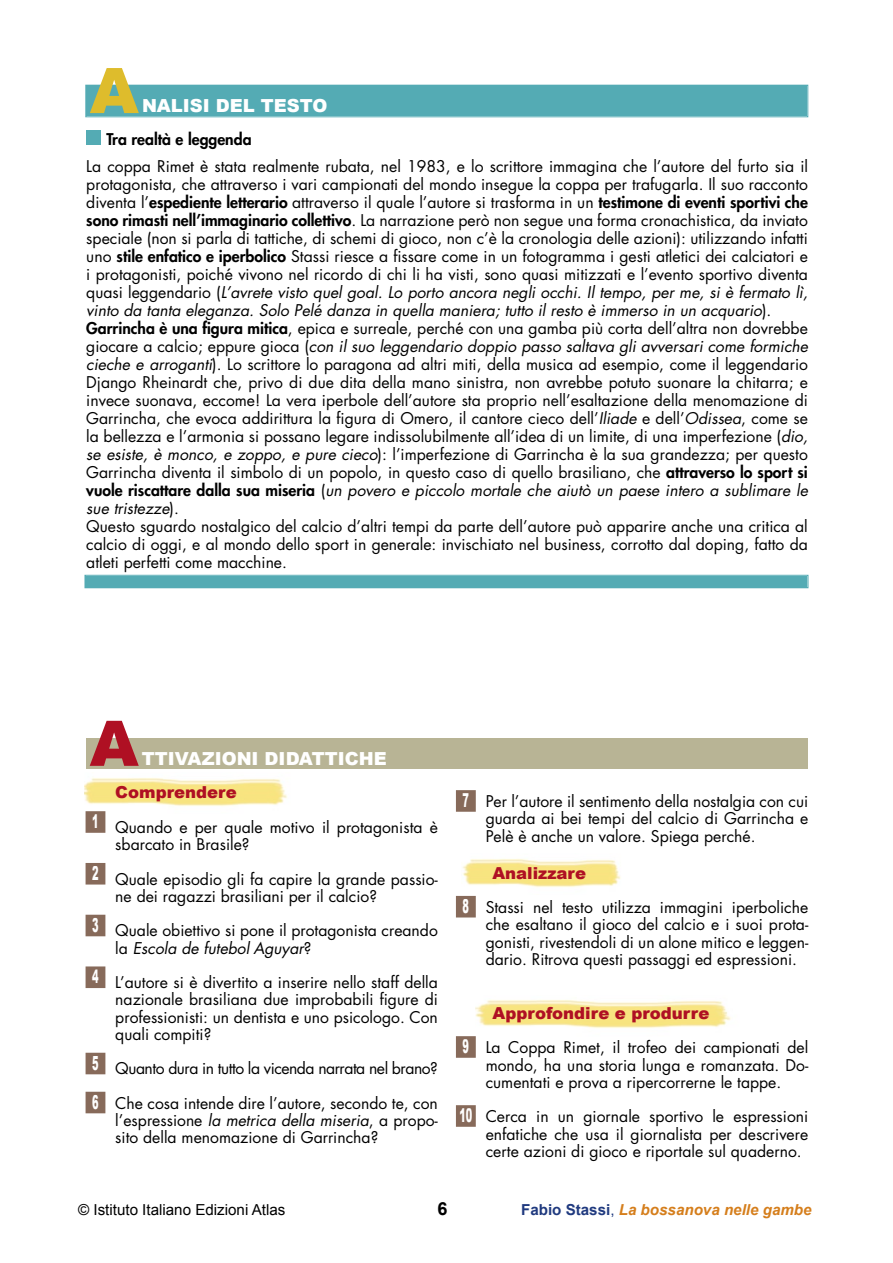
<style>
.page{position:relative;width:893px;height:1263px;background:#fff}
.page>*{position:absolute;margin:0;border:0;box-sizing:border-box;transform-origin:0 0}
.t1{font:900 62.85px "Arial";color:#debc2c}
.t2{font:900 62.85px "Arial";color:#af1023}
.t3{font:900 18px "Arial";color:#fff}
.t4{font:700 18px "Arial";color:#000}
.t5{font:900 16.5px "Arial";letter-spacing:.01em;color:#af1023}
.t6{font:15.75px/18px "Futura";color:#000}
.t7{font:15.75px/34.5px "Futura";letter-spacing:-.03em;color:#000}
.t8{font:800 15.75px "Futura";color:#000}
.t9{font:italic 700 15.15px "Arial";color:#d57e1c}
.t10{font:15.15px "Arial";color:#000}
.s1{font-weight:800}
.s2{font-style:italic}
.s3{font-family:"Arial";font-weight:900;font-size:19.5px;color:#fff}
.s4{font-style:normal;color:#203a7f}
.s5{font-weight:400;font-style:normal;color:#203a7f}
</style>
<div class="page">
<div style="left:86px;top:130px;width:15px;height:15px;background:#54abb4"></div>
<svg style="left:85px;top:575px;width:723px;height:13px;background:#58adb5"></svg>
<div style="left:86px;top:576px;width:721px;height:11px;border:1px solid #54abb4"></div>
<div style="left:86px;top:85px;width:722px;height:32px;background:#54abb4"></div>
<div style="left:87px;top:86px;width:720px;height:30px;border:1px solid #54abb4"></div>
<img style="left:476px;top:1000px;width:255px;height:28px">
<img style="left:462px;top:859px;width:159px;height:28px">
<img style="left:84px;top:778px;width:203px;height:36px">
<div style="left:87px;top:813px;width:17px;height:18px;background:#876a5a"></div>
<div style="left:86px;top:811px;width:19px;height:22px;border:3px solid #876a5a"></div>
<div style="left:87px;top:864px;width:17px;height:19px;background:#876a5a"></div>
<div style="left:86px;top:863px;width:19px;height:21px;border:3px solid #876a5a"></div>
<div style="left:87px;top:916px;width:17px;height:19px;background:#876a5a"></div>
<div style="left:86px;top:915px;width:19px;height:21px;border:3px solid #876a5a"></div>
<div style="left:87px;top:968px;width:17px;height:18px;background:#876a5a"></div>
<div style="left:86px;top:966px;width:19px;height:22px;border:3px solid #876a5a"></div>
<div style="left:87px;top:1054px;width:17px;height:19px;background:#876a5a"></div>
<div style="left:86px;top:1053px;width:19px;height:21px;border:3px solid #876a5a"></div>
<div style="left:87px;top:1093px;width:17px;height:19px;background:#876a5a"></div>
<div style="left:86px;top:1092px;width:19px;height:21px;border:3px solid #876a5a"></div>
<div style="left:457px;top:792px;width:17px;height:18px;background:#876a5a"></div>
<div style="left:456px;top:790px;width:20px;height:22px;border:3px solid #876a5a"></div>
<div style="left:457px;top:897px;width:17px;height:19px;background:#876a5a"></div>
<div style="left:456px;top:896px;width:20px;height:21px;border:3px solid #876a5a"></div>
<div style="left:457px;top:1038px;width:17px;height:18px;background:#876a5a"></div>
<div style="left:456px;top:1036px;width:20px;height:22px;border:3px solid #876a5a"></div>
<div style="left:457px;top:1107px;width:17px;height:18px;background:#876a5a"></div>
<div style="left:456px;top:1105px;width:20px;height:22px;border:3px solid #876a5a"></div>
<div style="left:86px;top:738px;width:722px;height:31px;background:#b8b495"></div>
<h1 class="t1" style="left:90px;top:56px;width:50px">A</h1>
<p class="t3" style="left:142px;top:96px;width:187px">nalisi del testo</p>
<p class="t8" style="left:106px;top:129px;width:147px">Tra realtà e leggenda</p>
<p class="t6" style="left:86px;top:157px;width:723px">La coppa Rimet è stata realmente rubata, nel 1983, e lo scrittore immagina che l’autore del furto sia il protagonista, che attraverso i vari campionati del mondo insegue la coppa per trafugarla. Il suo racconto diventa l’<span class="s1">espediente letterario</span> attraverso il quale l’autore si trasforma in un <span class="s1">testimone di eventi sportivi che sono rimasti nell’immaginario collettivo</span>. La narrazione però non segue una forma cronachistica, da inviato speciale (non si parla di tattiche, di schemi di gioco, non c’è la cronologia delle azioni): utilizzando infatti uno <span class="s1">stile enfatico e iperbolico</span> Stassi riesce a fissare come in un fotogramma i gesti atletici dei calciatori e i protagonisti, poiché vivono nel ricordo di chi li ha visti, sono quasi mitizzati e l’evento sportivo diventa quasi leggendario (<span class="s2">L’avrete visto quel goal. Lo porto ancora negli occhi. Il tempo, per me, si è fermato lì, vinto da tanta eleganza. Solo Pelé danza in quella maniera; tutto il resto è immerso in un acquario</span>).<br><span class="s1">Garrincha è una figura mitica</span>, epica e surreale, perché con una gamba più corta dell’altra non dovrebbe giocare a calcio; eppure gioca (<span class="s2">con il suo leggendario doppio passo saltava gli avversari come formiche cieche e arroganti</span>). Lo scrittore lo paragona ad altri miti, della musica ad esempio, come il leggendario Django Rheinardt che, privo di due dita della mano sinistra, non avrebbe potuto suonare la chitarra; e invece suonava, eccome! La vera iperbole dell’autore sta proprio nell’esaltazione della menomazione di Garrincha, che evoca addirittura la figura di Omero, il cantore cieco dell’<span class="s2">Iliade</span> e dell’<span class="s2">Odissea</span>, come se la bellezza e l’armonia si possano legare indissolubilmente all’idea di un limite, di una imperfezione (<span class="s2">dio, se esiste, è monco, e zoppo, e pure cieco</span>): l’imperfezione di Garrincha è la sua grandezza; per questo Garrincha diventa il simbolo di un popolo, in questo caso di quello brasiliano, che <span class="s1">attraverso lo sport si vuole riscattare dalla sua miseria</span> (<span class="s2">un povero e piccolo mortale che aiutò un paese intero a sublimare le sue tristezze</span>).<br>Questo sguardo nostalgico del calcio d’altri tempi da parte dell’autore può apparire anche una critica al calcio di oggi, e al mondo dello sport in generale: invischiato nel business, corrotto dal doping, fatto da atleti perfetti come macchine.</p>
<h1 class="t2" style="left:90px;top:708px;width:50px">A</h1>
<p class="t3" style="left:142px;top:749px;width:246px">ttivazioni didattiche</p>
<p class="t5" style="left:115px;top:783px;width:123px">Comprendere</p>
<p class="t6" style="left:115px;top:818px;width:324px;line-height:17.2px;text-indent:-23px"><sup>1</sup> Quando e per quale motivo il protagonista è sbarcato in Brasile?</p>
<p class="t6" style="left:115px;top:870px;width:324px;line-height:17.2px;text-indent:-23px"><sup>2</sup> Quale episodio gli fa capire la grande passio&shy;ne dei ragazzi brasiliani per il calcio?</p>
<p class="t6" style="left:115px;top:922px;width:324px;line-height:17.2px;text-indent:-23px"><sup>3</sup> Quale obiettivo si pone il protagonista creando la <span class="s2">Escola de futebol Aguyar</span>?</p>
<p class="t6" style="left:115px;top:973px;width:324px;line-height:17.2px;text-align:justify;text-indent:-23px"><sup>4</sup> L’autore si è divertito a inserire nello staff della nazionale brasiliana due improbabili figure di professionisti: un dentista e uno psicologo. Con quali compiti?</p>
<p class="t7" style="left:92px;top:1051px;width:347px"><sup>5</sup> Quanto dura in tutto la vicenda narrata nel brano?<br><span class="s3">6</span> Che cosa intende dire l’autore, secondo te, con</p>
<p class="t6" style="left:115px;top:1111px;width:324px;line-height:17.2px">l’espressione <span class="s2">la metrica della miseria</span>, a propo&shy;sito della menomazione di Garrincha?</p>
<p class="t6" style="left:486px;top:793px;width:324px;line-height:17.2px;text-align:justify;text-indent:-23px"><span class="s3">7</span> Per l’autore il sentimento della nostalgia con cui guarda ai bei tempi del calcio di Garrincha e Pelè è anche un valore. Spiega perché.</p>
<p class="t5" style="left:492px;top:863px;width:95px">Analizzare</p>
<p class="t6" style="left:486px;top:898px;width:324px;line-height:17.2px;text-align:justify;text-indent:-23px"><span class="s3">8</span> Stassi nel testo utilizza immagini iperboliche che esaltano il gioco del calcio e i suoi prota&shy;gonisti, rivestendoli di un alone mitico e leggen&shy;dario. Ritrova questi passaggi ed espressioni.</p>
<p class="t5" style="left:492px;top:1004px;width:219px">Approfondire e produrre</p>
<p class="t6" style="left:486px;top:1039px;width:324px;line-height:17.2px;text-align:justify;text-indent:-23px"><span class="s3">9</span> La Coppa Rimet, il trofeo dei campionati del mondo, ha una storia lunga e romanzata. Do&shy;cumentati e prova a ripercorrerne le tappe.</p>
<p class="t6" style="left:486px;top:1108px;width:324px;line-height:17.2px;text-align:justify;text-indent:-26px"><span class="s3">10</span> Cerca in un giornale sportivo le espressioni enfatiche che usa il giornalista per descrivere certe azioni di gioco e riportale sul quaderno.</p>
<p class="t10" style="left:78px;top:1201px;width:209px">© Istituto Italiano Edizioni Atlas</p>
<p class="t4" style="left:437px;top:1198px;width:12px">6</p>
<p class="t9" style="left:521px;top:1201px;width:292px"><span class="s4">Fabio Stassi</span><span class="s5">,</span> La bossanova nelle gambe</p>
</div>
